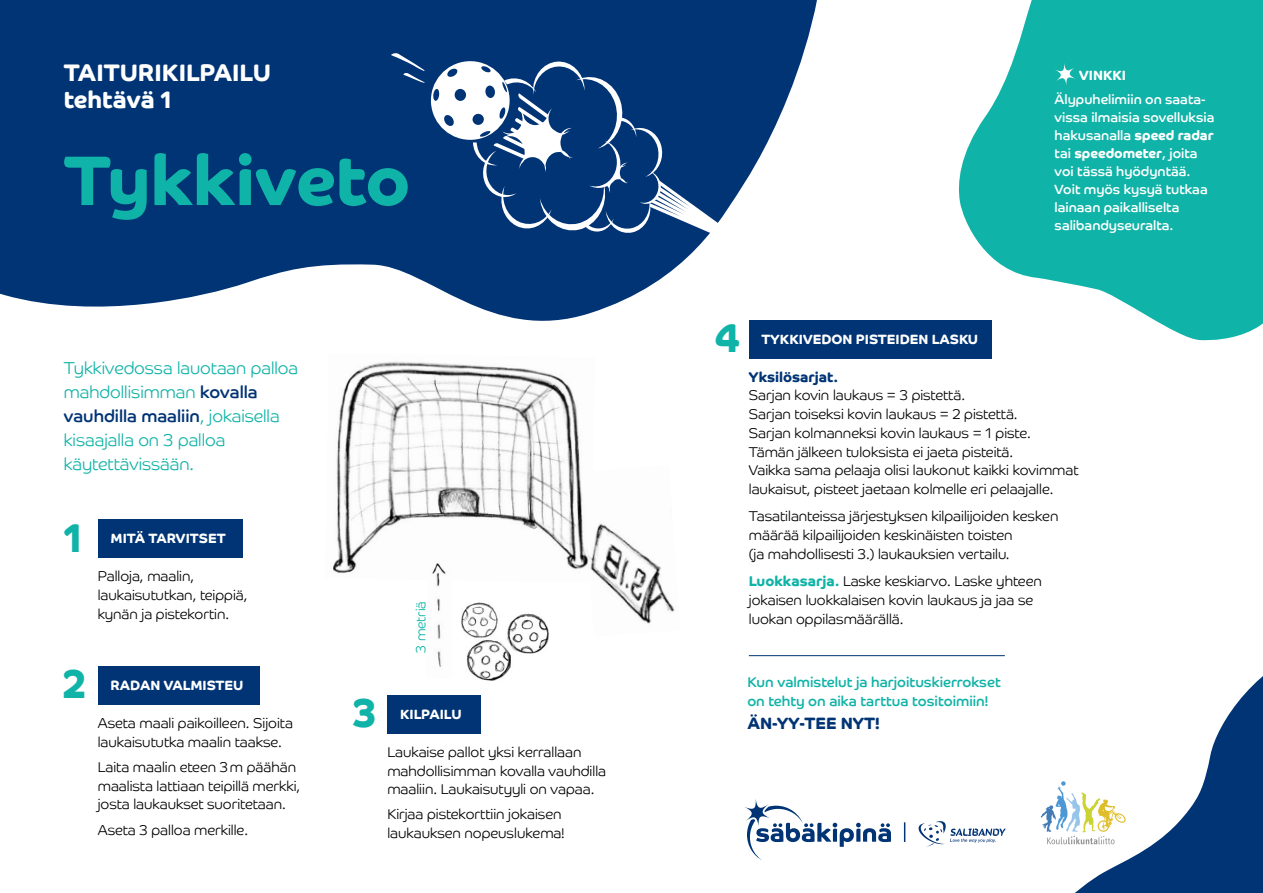
<style>
.page{position:relative;width:1263px;height:893px;background:#fff}
.page>*{position:absolute;margin:0;border:0;box-sizing:border-box;transform-origin:0 0}
.t1{font:700 70.5px "Co Headline";color:#10b3a7}
.t2{font:700 40.5px "Co Headline";color:#10b3a7}
.t3{font:700 24px/27px "Co Headline";color:#fff}
.t4{font:300 17.25px/24px "Co Headline";color:#10b3a7}
.t5{font:700 16.5px "Co Headline";color:#003475}
.t6{font:300 14.25px/18.8px "Co Headline";color:#000}
.t7{font:14.25px/18.8px "Co Headline";color:#10b3a7}
.t8{font:700 14.25px "Co Headline";color:#003475}
.t9{font:13.5px/18px "Co Headline";color:#fff}
.t10{font:700 13.5px "Co Headline";color:#fff}
.t11{font:300 13.5px "Co Headline";color:#10b3a7}
.s1{font-weight:700}
.s2{font-weight:400;color:#003475}
.s3{font-weight:700;color:#10b3a7}
</style>
<div class="page">
<svg style="left:0;top:0;width:817px;height:321px;fill:#003475"></svg>
<svg style="left:958px;top:0;width:305px;height:341px;fill:#10b3a7"></svg>
<img style="left:333px;top:361px;width:249px;height:212px">
<svg style="left:993px;top:656px;width:270px;height:237px"></svg>
<svg style="left:1054px;top:63px;width:22px;height:23px"></svg>
<svg style="left:918px;top:821px;width:87px;height:26px"></svg>
<svg style="left:904px;top:822px;width:1px;height:20px"></svg>
<svg style="left:745px;top:799px;width:146px;height:61px"></svg>
<svg style="left:1041px;top:781px;width:84px;height:63px"></svg>
<div style="left:98px;top:520px;width:144px;height:38px;background:#003475"></div>
<div style="left:98px;top:666px;width:161px;height:39px;background:#003475"></div>
<div style="left:387px;top:695px;width:94px;height:38px;background:#003475"></div>
<div style="left:749px;top:320px;width:242px;height:38px;background:#003475"></div>
<img style="left:582px;top:516px;width:93px;height:108px">
<img style="left:461px;top:602px;width:88px;height:79px">
<svg style="left:391px;top:53px;width:336px;height:185px;background:#2a558b"></svg>
<img style="left:426px;top:558px;width:26px;height:109px">
<hr style="left:749px;top:655px;width:256px;height:1px;background:#003475">
<h3 class="t3" style="left:64px;top:60px;width:209px">TAITURIKILPAILU tehtävä 1</h3>
<p class="t10" style="left:1079px;top:67px;width:48px">VINKKI</p>
<p class="t9" style="left:1054px;top:91px;width:161px">Älypuhelimiin on saata&shy;vissa ilmaisia sovelluksia hakusanalla <span class="s1">speed radar </span>tai <span class="s1">speedometer</span>, joita voi tässä hyödyntää.<br>Voit myös kysyä tutkaa lainaan paikalliselta salibandyseuralta.</p>
<h1 class="t1" style="left:64px;top:139px;width:348px">Tykkiveto</h1>
<p class="t4" style="left:64px;top:356px;width:236px">Tykkivedossa lauotaan palloa mahdollisimman <span class="s2">kovalla vauhdilla maaliin</span>, jokaisella kisaajalla on 3 palloa käytettävissään.</p>
<h2 class="t2" style="left:63px;top:514px;width:21px">1</h2>
<p class="t10" style="left:111px;top:531px;width:117px">MITÄ TARVITSET</p>
<p class="t6" style="left:98px;top:567px;width:151px">Palloja, maalin, laukaisututkan, teippiä, kynän ja pistekortin.</p>
<h2 class="t2" style="left:63px;top:661px;width:24px">2</h2>
<p class="t10" style="left:111px;top:677px;width:134px">RADAN VALMISTEU</p>
<p class="t6" style="left:98px;top:714px;width:197px">Aseta maali paikoilleen. Sijoita laukaisututka maalin taakse.</p>
<p class="t6" style="left:98px;top:758px;width:204px">Laita maalin eteen 3m päähän maalista lattiaan teipillä merkki, josta laukaukset suoritetaan.</p>
<p class="t6" style="left:98px;top:820px;width:152px">Aseta 3 palloa merkille.</p>
<p class="t11" style="left:413px;top:653px;width:53px;rotate:-90deg">3 metriä</p>
<h2 class="t2" style="left:353px;top:689px;width:26px">3</h2>
<p class="t10" style="left:400px;top:706px;width:63px">KILPAILU</p>
<p class="t6" style="left:387px;top:742px;width:220px">Laukaise pallot yksi kerrallaan mahdollisimman kovalla vauhdilla maaliin. Laukaisutyyli on vapaa.</p>
<p class="t6" style="left:387px;top:805px;width:178px">Kirjaa pistekorttiin jokaisen laukauksen nopeuslukema!</p>
<h2 class="t2" style="left:714px;top:314px;width:27px">4</h2>
<p class="t10" style="left:762px;top:331px;width:218px">TYKKIVEDON PISTEIDEN LASKU</p>
<p class="t8" style="left:749px;top:368px;width:91px">Yksilösarjat.</p>
<p class="t6" style="left:749px;top:386px;width:331px">Sarjan kovin laukaus = 3 pistettä.<br>Sarjan toiseksi kovin laukaus = 2 pistettä.<br>Sarjan kolmanneksi kovin laukaus = 1 piste.<br>Tämän jälkeen tuloksista ei jaeta pisteitä.<br>Vaikka sama pelaaja olisi laukonut kaikki kovimmat laukaisut, pisteet jaetaan kolmelle eri pelaajalle.</p>
<p class="t6" style="left:749px;top:507px;width:311px">Tasatilanteissa järjestyksen kilpailijoiden kesken määrää kilpailijoiden keskinäisten toisten<br>(ja mahdollisesti 3.) laukauksien vertailu.</p>
<p class="t6" style="left:749px;top:572px;width:294px"><span class="s3">Luokkasarja.</span> Laske keskiarvo. Laske yhteen jokaisen luokkalaisen kovin laukaus ja jaa se luokan oppilasmäärällä.</p>
<p class="t7" style="left:747px;top:673px;width:255px">Kun valmistelut ja harjoituskierrokset on tehty on aika tarttua tositoimiin!</p>
<p class="t5" style="left:747px;top:713px;width:134px">ÄN-YY-TEE NYT!</p>
</div>
